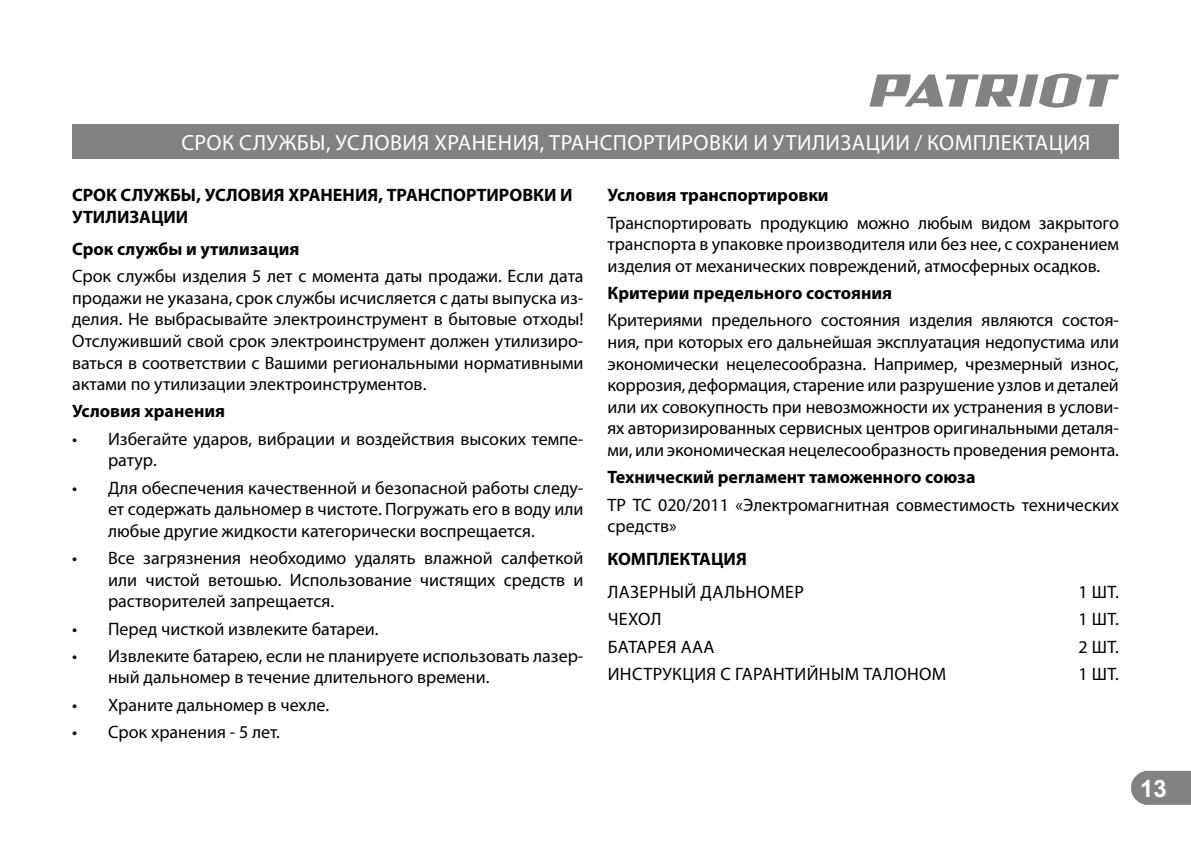
<style>
.page{position:relative;width:1191px;height:842px;background:#fff}
.page>*{position:absolute;margin:0;border:0;box-sizing:border-box;transform-origin:0 0}
.t1{font:700 24px "Arial";color:#fff}
.t2{font:22px "Myriad Pro";letter-spacing:.02em;color:#fff}
.t3{font:18px/21.6px "Myriad Pro";color:#000;text-align:justify}
.t4{font:700 18px/21.6px "Myriad Pro";color:#000}
.t5{font:18px "Myriad Pro";letter-spacing:.02em;color:#000}
</style>
<div class="page">
<svg style="left:1131px;top:771px;width:60px;height:34px;background:#888a8b"></svg>
<svg style="left:869px;top:73px;width:250px;height:35px"></svg>
<div style="left:72px;top:124px;width:1047px;height:34px;background:#808284"></div>
<p class="t2" style="left:181px;top:132px;width:910px">СРОК СЛУЖБЫ, УСЛОВИЯ ХРАНЕНИЯ, ТРАНСПОРТИРОВКИ И УТИЛИЗАЦИИ / КОМПЛЕКТАЦИЯ</p>
<p class="t4" style="left:72px;top:185px;width:502px">СРОК СЛУЖБЫ, УСЛОВИЯ ХРАНЕНИЯ, ТРАНСПОРТИРОВКИ И<br>УТИЛИЗАЦИИ</p>
<p class="t4" style="left:72px;top:239px;width:229px">Срок службы и утилизация</p>
<p class="t3" style="left:72px;top:266px;width:513px">Срок службы изделия 5 лет с момента даты продажи. Если дата продажи не указана, срок службы исчисляется с даты выпуска из&shy;делия. Не выбрасывайте электроинструмент в бытовые отходы!<br>Отслуживший свой срок электроинструмент должен утилизиро&shy;ваться в соответствии с Вашими региональными нормативными актами по утилизации электроинструментов.</p>
<p class="t4" style="left:72px;top:401px;width:155px">Условия хранения</p>
<p class="t3" style="left:108px;top:428px;width:477px;text-indent:-36px">• Избегайте ударов, вибрации и воздействия высоких темпе&shy;ратур.</p>
<p class="t3" style="left:108px;top:477px;width:477px;text-indent:-36px">• Для обеспечения качественной и безопасной работы следу&shy;ет содержать дальномер в чистоте. Погружать его в воду или любые другие жидкости категорически воспрещается.</p>
<p class="t3" style="left:108px;top:548px;width:477px;text-indent:-36px">• Все загрязнения необходимо удалять влажной салфеткой или чистой ветошью. Использование чистящих средств и растворителей запрещается.</p>
<p class="t3" style="left:72px;top:618px;width:308px">• Перед чисткой извлеките батареи.</p>
<p class="t3" style="left:108px;top:646px;width:477px;text-indent:-36px">• Извлеките батарею, если не планируете использовать лазер&shy;ный дальномер в течение длительного времени.</p>
<p class="t3" style="left:72px;top:694px;width:259px">• Храните дальномер в чехле.</p>
<p class="t3" style="left:72px;top:722px;width:209px">• Срок хранения - 5 лет.</p>
<p class="t4" style="left:607px;top:185px;width:223px">Условия транспортировки</p>
<p class="t3" style="left:607px;top:213px;width:513px">Транспортировать продукцию можно любым видом закрытого транспорта в упаковке производителя или без нее, с сохранением изделия от механических повреждений, атмосферных осадков.</p>
<p class="t4" style="left:607px;top:283px;width:286px">Критерии предельного состояния</p>
<p class="t3" style="left:607px;top:310px;width:513px">Критериями предельного состояния изделия являются состоя&shy;ния, при которых его дальнейшая эксплуатация недопустима или экономически нецелесообразна. Например, чрезмерный износ, коррозия, деформация, старение или разрушение узлов и деталей или их совокупность при невозможности их устранения в услови&shy;ях авторизированных сервисных центров оригинальными деталя&shy;ми, или экономическая нецелесообразность проведения ремонта.</p>
<p class="t4" style="left:607px;top:467px;width:370px">Технический регламент таможенного союза</p>
<p class="t3" style="left:607px;top:494px;width:513px">ТР ТС 020/2011 «Электромагнитная совместимость технических средств»</p>
<p class="t4" style="left:607px;top:549px;width:141px">КОМПЛЕКТАЦИЯ</p>
<p class="t5" style="left:607px;top:583px;width:198px">ЛАЗЕРНЫЙ ДАЛЬНОМЕР</p>
<p class="t3" style="left:1078px;top:582px;width:42px">1 ШТ.</p>
<p class="t3" style="left:607px;top:609px;width:55px">ЧЕХОЛ</p>
<p class="t3" style="left:1078px;top:609px;width:42px">1 ШТ.</p>
<p class="t5" style="left:607px;top:638px;width:108px">БАТАРЕЯ ААА</p>
<p class="t3" style="left:1078px;top:636px;width:42px">2 ШТ.</p>
<p class="t5" style="left:607px;top:665px;width:340px">ИНСТРУКЦИЯ С ГАРАНТИЙНЫМ ТАЛОНОМ</p>
<p class="t3" style="left:1078px;top:664px;width:42px">1 ШТ.</p>
<h1 class="t1" style="left:1140px;top:774px;width:28px">13</h1>
</div>
